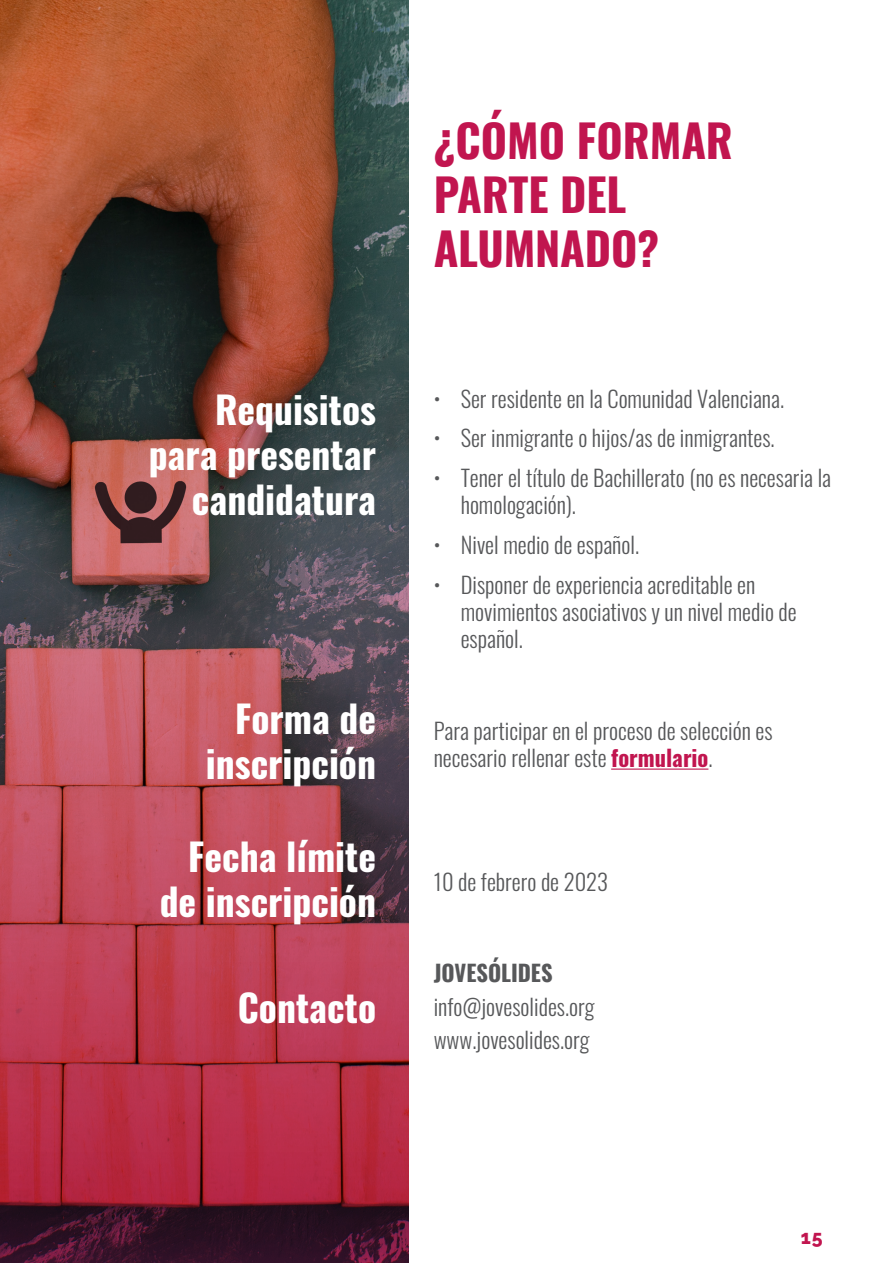
<style>
.page{position:relative;width:893px;height:1263px;background:#fff}
.page>*{position:absolute;margin:0;border:0;box-sizing:border-box;transform-origin:0 0}
.t1{font:700 45px/54px "Oswald";color:#c1154f}
.t2{font:700 37.5px/45px "Oswald";color:#fff;text-align:right}
.t3{font:300 22.5px/27px "Oswald";color:#57585a}
.t4{font:700 22.5px "Oswald";color:#57585a}
.t5{font:800 19.5px "Raleway";color:#c1154f}
.s1{font-weight:700;color:#c1154f}
</style>
<div class="page">
<img style="left:0;top:0;width:408px;height:1263px">
<hr style="left:611px;top:768px;width:97px;height:2px;background:#c1154f">
<p class="t1" style="left:434px;top:109px;width:301px">¿CÓMO FORMAR<br>PARTE DEL<br>ALUMNADO?</p>
<p class="t2" style="left:149px;top:384px;width:229px">Requisitos para presentar candidatura</p>
<p class="t3" style="left:434px;top:383px;width:352px">• Ser residente en la Comunidad Valenciana.</p>
<p class="t3" style="left:434px;top:422px;width:342px">• Ser inmigrante o hijos/as de inmigrantes.</p>
<p class="t3" style="left:461px;top:462px;width:372px;text-indent:-27px">• Tener el título de Bachillerato (no es necesaria la homologación).</p>
<p class="t3" style="left:434px;top:529px;width:207px">• Nivel medio de español.</p>
<p class="t3" style="left:461px;top:569px;width:338px;text-indent:-27px">• Disponer de experiencia acreditable en movimientos asociativos y un nivel medio de español.</p>
<p class="t2" style="left:206px;top:692px;width:172px">Forma de inscripción</p>
<p class="t2" style="left:160px;top:830px;width:218px">Fecha límite de inscripción</p>
<p class="t2" style="left:238px;top:981px;width:140px">Contacto</p>
<p class="t3" style="left:434px;top:715px;width:340px">Para participar en el proceso de selección es necesario rellenar este <span class="s1">formulario</span>.</p>
<p class="t3" style="left:434px;top:866px;width:176px">10 de febrero de 2023</p>
<p class="t4" style="left:434px;top:953px;width:120px">JOVESÓLIDES</p>
<p class="t3" style="left:434px;top:991px;width:162px">info@jovesolides.org</p>
<p class="t3" style="left:434px;top:1024px;width:157px">www.jovesolides.org</p>
<p class="t5" style="left:801px;top:1226px;width:23px">15</p>
</div>
